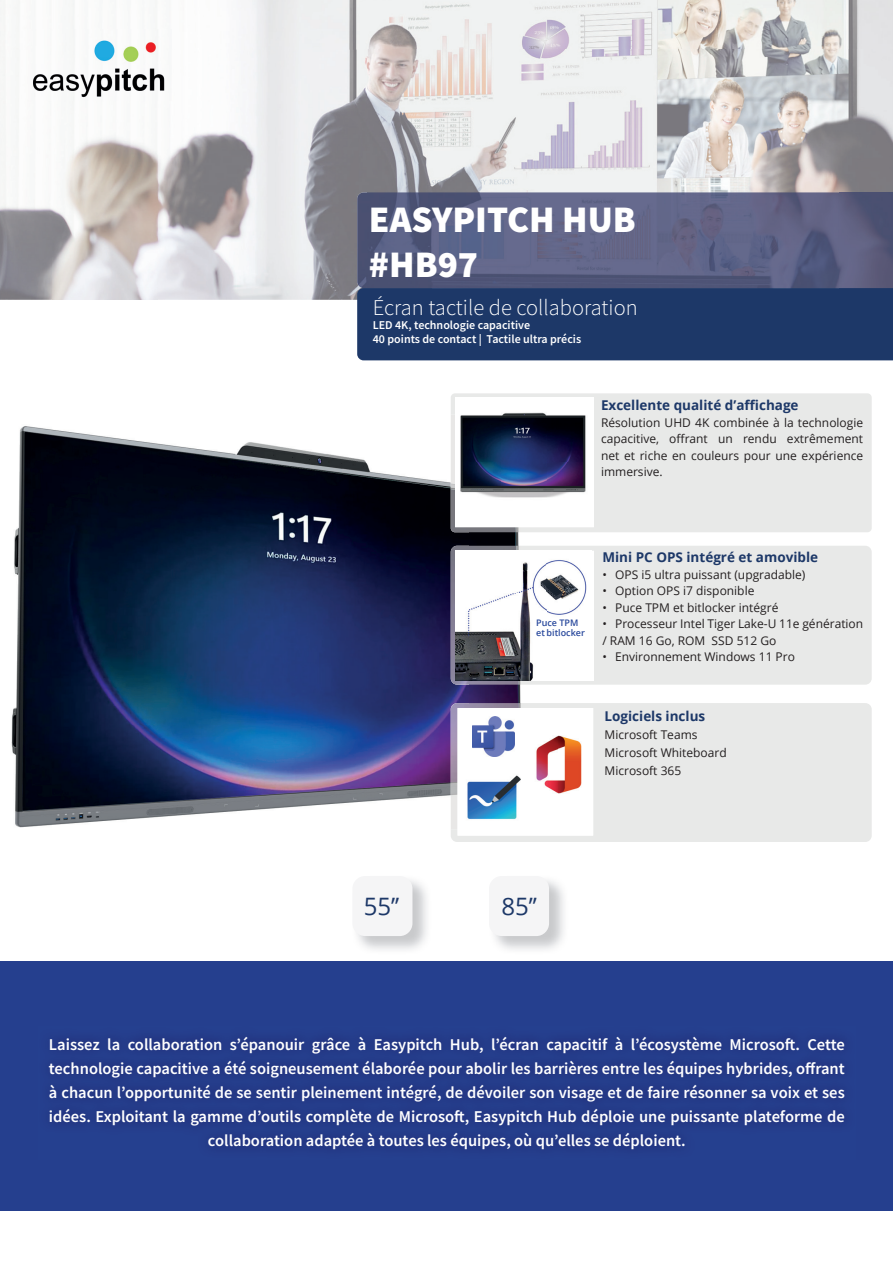
<style>
.page{position:relative;width:893px;height:1263px;background:#fff}
.page>*{position:absolute;margin:0;border:0;box-sizing:border-box;transform-origin:0 0}
.t1{font:900 37.5px/45px "Source Sans Pro";color:#fff}
.t2{font:24px "Open Sans";color:#1d3868}
.t3{font:300 22.5px "Source Sans Pro";color:#fff}
.t4{font:600 16.5px/24px "Source Sans Pro";color:#fff;text-align:center}
.t5{font:700 13.5px "Open Sans";color:#1d3868}
.t6{font:12px/16.5px "Open Sans";color:#231f20}
.t7{font:600 12px/14.4px "Source Sans Pro";color:#fff}
.t8{font:600 9px/10.5px "Open Sans";color:#28489c}
</style>
<div class="page">
<div style="left:0;top:961px;width:893px;height:249px;background:#253f8e"></div>
<img style="left:0;top:0;width:893px;height:50px">
<img style="left:158px;top:50px;width:209px;height:200px">
<img style="left:367px;top:50px;width:526px;height:142px">
<img style="left:52px;top:100px;width:106px;height:200px">
<img style="left:157px;top:250px;width:200px;height:50px">
<img style="left:357px;top:192px;width:536px;height:96px">
<div style="left:357px;top:288px;width:536px;height:72px;background:#1d3868"></div>
<img style="left:11px;top:426px;width:458px;height:402px">
<img style="left:469px;top:532px;width:50px;height:14px">
<img style="left:469px;top:685px;width:52px;height:18px">
<div style="left:489px;top:876px;width:60px;height:60px;background:#f5f5f6;border-radius:13px"></div>
<img style="left:357px;top:880px;width:70px;height:70px">
<div style="left:352px;top:876px;width:60px;height:60px;background:#f5f5f6;border-radius:13px"></div>
<div style="left:451px;top:393px;width:421px;height:139px;background:#e8e9e8"></div>
<img style="left:451px;top:415px;width:70px;height:117px">
<div style="left:521px;top:546px;width:351px;height:139px;background:#e8e9e8"></div>
<img style="left:451px;top:546px;width:70px;height:139px">
<div style="left:451px;top:703px;width:421px;height:139px;background:#e8e9e8"></div>
<img style="left:451px;top:703px;width:70px;height:126px">
<svg style="left:458px;top:708px;width:135px;height:128px"></svg>
<img style="left:455px;top:551px;width:137px;height:129px">
<div style="left:455px;top:398px;width:139px;height:129px;background:#fff"></div>
<img style="left:460px;top:412px;width:126px;height:86px">
<img style="left:472px;top:716px;width:42px;height:40px">
<img style="left:529px;top:736px;width:59px;height:57px">
<img style="left:463px;top:765px;width:58px;height:60px">
<img style="left:29px;top:29px;width:143px;height:71px">
<h1 class="t1" style="left:369px;top:197px;width:269px">EASYPITCH HUB #HB97</h1>
<h3 class="t3" style="left:373px;top:293px;width:266px">Écran tactile de collaboration</h3>
<p class="t7" style="left:373px;top:318px;width:210px">LED 4K, technologie capacitive<br>40 points de contact | Tactile ultra précis</p>
<p class="t5" style="left:601px;top:396px;width:199px">Excellente qualité d’affichage</p>
<p class="t6" style="left:601px;top:414px;width:264px;text-align:justify">Résolution UHD 4K combinée à la technologie capacitive, offrant un rendu extrêmement net et riche en couleurs pour une expérience immersive.</p>
<p class="t8" style="left:536px;top:617px;width:50px">Puce TPM et bitlocker</p>
<p class="t5" style="left:602px;top:548px;width:217px">Mini PC OPS intégré et amovible</p>
<p class="t6" style="left:602px;top:566px;width:205px">• OPS i5 ultra puissant (upgradable)</p>
<p class="t6" style="left:602px;top:582px;width:154px">• Option OPS i7 disponible</p>
<p class="t6" style="left:602px;top:599px;width:178px">• Puce TPM et bitlocker intégré</p>
<p class="t6" style="left:602px;top:615px;width:262px">• Processeur Intel Tiger Lake-U 11e génération / RAM 16 Go, ROM SSD 512 Go</p>
<p class="t6" style="left:602px;top:648px;width:194px">• Environnement Windows 11 Pro</p>
<p class="t5" style="left:604px;top:706px;width:102px">Logiciels inclus</p>
<p class="t6" style="left:604px;top:725px;width:124px;line-height:18px">Microsoft Teams<br>Microsoft Whiteboard<br>Microsoft 365</p>
<h2 class="t2" style="left:364px;top:890px;width:37px">55’’</h2>
<h2 class="t2" style="left:501px;top:890px;width:37px">85’’</h2>
<p class="t4" style="left:49px;top:1032px;width:797px">Laissez la collaboration sʼépanouir grâce à Easypitch Hub, lʼécran capacitif à lʼécosystème Microsoft. Cette technologie capacitive a été soigneusement élaborée pour abolir les barrières entre les équipes hybrides, offrant à chacun lʼopportunité de se sentir pleinement intégré, de dévoiler son visage et de faire résonner sa voix et ses idées. Exploitant la gamme dʼoutils complète de Microsoft, Easypitch Hub déploie une puissante plateforme de collaboration adaptée à toutes les équipes, où quʼelles se déploient.</p>
</div>
